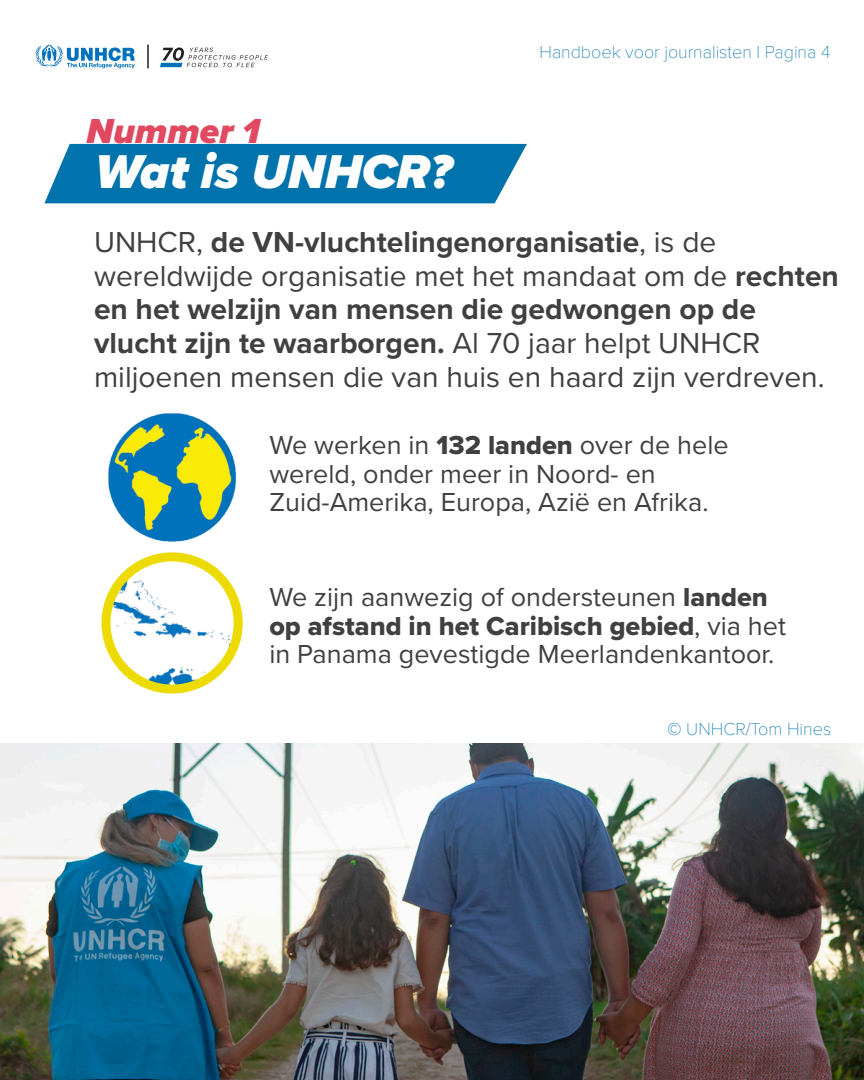
<style>
.page{position:relative;width:864px;height:1080px;background:#fff}
.page>*{position:absolute;margin:0;border:0;box-sizing:border-box;transform-origin:0 0}
.t1{font:italic 900 49.2px "Proxima Nova";color:#fff}
.t2{font:italic 900 36px "Proxima Nova";color:#e04960}
.t3{font:30px/33.6px "Proxima Nova";color:#404041}
.t4{font:27px/28.5px "Proxima Nova";color:#404041}
.t5{font:27px "Proxima Nova Extrabld";color:#404041}
.t6{font:100 18px "Proxima Nova T";color:#0072ad}
.s1{font-weight:700}
.s2{font-family:"Proxima Nova Extrabld"}
.s3{font-family:"Proxima Nova"}
</style>
<div class="page">
<div style="left:44px;top:144px;width:483px;height:59px;background:#0072ac"></div>
<img style="left:108px;top:413px;width:128px;height:163px">
<img style="left:106px;top:576px;width:132px;height:111px">
<div style="left:102px;top:552px;width:141px;height:142px;border:9px solid #eddb00;border-radius:50%"></div>
<img style="left:0;top:743px;width:864px;height:337px">
<svg style="left:35px;top:45px;width:100px;height:23px"></svg>
<svg style="left:160px;top:48px;width:108px;height:19px"></svg>
<hr style="left:147px;top:45px;width:2px;height:23px;background:#231f20">
<p class="t2" style="left:86px;top:105px;width:175px">Nummer 1</p>
<h1 class="t1" style="left:95px;top:135px;width:358px">Wat is UNHCR?</h1>
<p class="t6" style="left:539px;top:39px;width:293px">Handboek voor journalisten | Pagina 4</p>
<p class="t3" style="left:94px;top:224px;width:747px">UNHCR, <span class="s1">de VN-vluchtelingenorganisatie</span>, is de wereldwijde organisatie met het mandaat om de <span class="s1">rechten en het welzijn van mensen die gedwongen op de vlucht zijn te waarborgen.</span> Al 70 jaar helpt UNHCR miljoenen mensen die van huis en haard zijn verdreven.</p>
<p class="t4" style="left:269px;top:430px;width:461px">We werken in <span class="s2">132 landen</span> over de hele wereld, onder meer in Noord- en<br>Zuid-Amerika, Europa, Azië en Afrika.</p>
<p class="t4" style="left:269px;top:582px;width:500px">We zijn aanwezig of ondersteunen <span class="s2">landen</span></p>
<p class="t5" style="left:269px;top:606px;width:518px">op afstand in het Caribisch gebied<span class="s3">, via het</span></p>
<p class="t4" style="left:269px;top:639px;width:507px">in Panama gevestigde Meerlandenkantoor.</p>
<p class="t6" style="left:668px;top:715px;width:165px">© UNHCR/Tom Hines</p>
</div>
